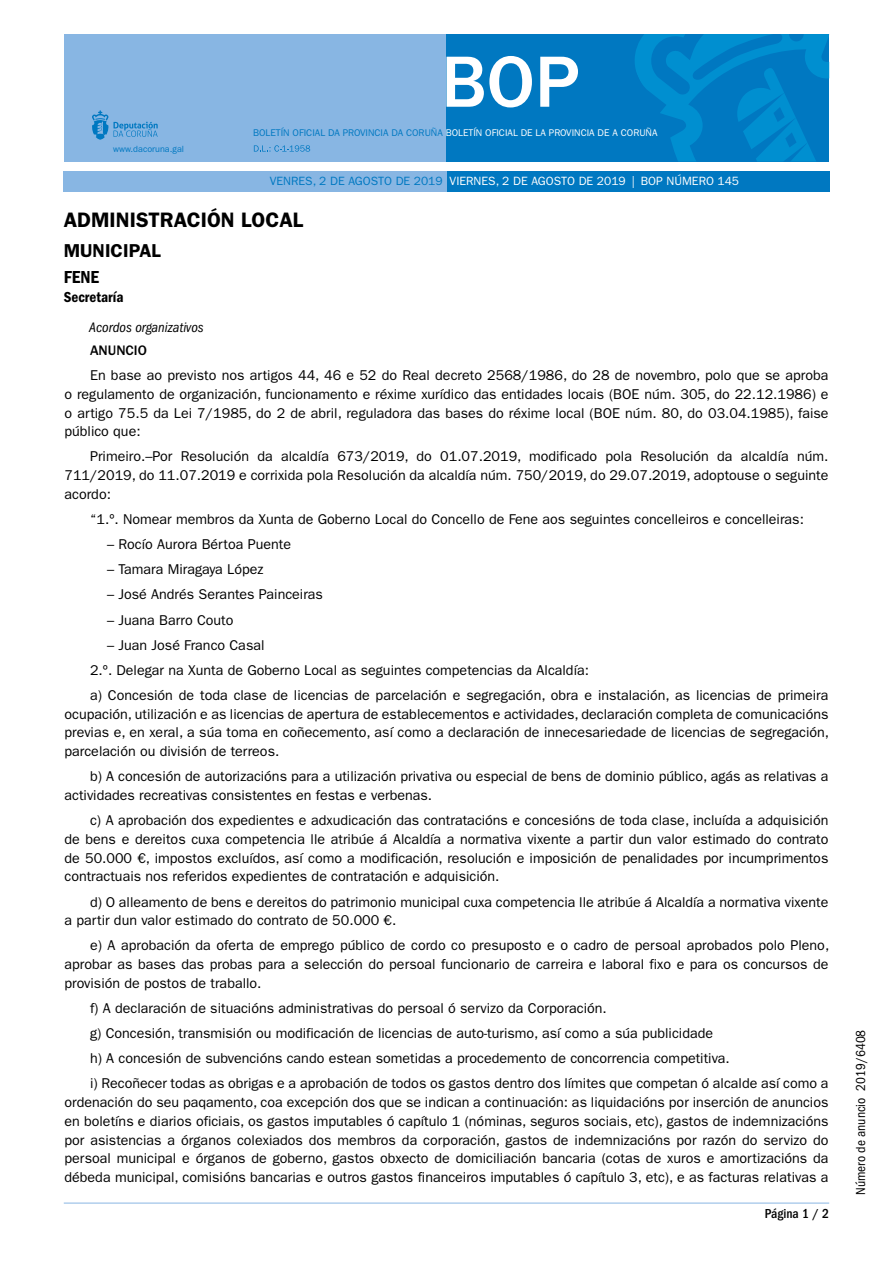
<style>
.page{position:relative;width:893px;height:1263px;background:#fff}
.page>*{position:absolute;margin:0;border:0;box-sizing:border-box;transform-origin:0 0}
.t1{font:500 75px "ITC Franklin Gothic Std";color:#fff}
.t2{font:600 21px "ITC Franklin Gothic Std";color:#000}
.t3{font:600 18.75px "ITC Franklin Gothic Std";color:#000}
.t4{font:18px "ITC Franklin Gothic Std Dm Cd";color:#000}
.t5{font:15px "ITC Franklin Gothic Std Dm Cd";color:#000}
.t6{font:14.25px/18.8px "ITC Franklin Gothic Std";color:#000;text-align:justify}
.t7{font:italic condensed 14.25px "ITC Franklin Gothic Std";color:#000}
.t8{font:500 14.25px "ITC Franklin Gothic Std";color:#000}
.t9{font:condensed 13.5px "ITC Franklin Gothic Std";color:#000}
.t10{font:500 condensed 13.5px "ITC Franklin Gothic Std";color:#000}
.t11{font:12px "ITC Franklin Gothic Std";color:#fff}
.t12{font:9.75px "ITC Franklin Gothic Std";color:#fff}
.t13{font:9px "ITC Franklin Gothic Std";color:#0078c1}
.s1{color:#0078c1}
</style>
<div class="page">
<div style="left:64px;top:34px;width:382px;height:128px;background:#88b6e3"></div>
<div style="left:446px;top:34px;width:383px;height:128px;background:#0078c1"></div>
<svg style="left:254px;top:145px;width:56px;height:7px"></svg>
<svg style="left:92px;top:110px;width:66px;height:30px"></svg>
<svg style="left:635px;top:34px;width:194px;height:128px"></svg>
<div style="left:446px;top:171px;width:383px;height:20px;background:#0078c1"></div>
<div style="left:64px;top:171px;width:383px;height:20px;background:#88b6e3"></div>
<hr style="left:64px;top:1203px;width:765px;height:1px;background:#88b6e3">
<p class="t13" style="left:113px;top:143px;width:72px">www.dacoruna.gal</p>
<h1 class="t1" style="left:441px;top:40px;width:140px">BOP</h1>
<p class="t12" style="left:253px;top:127px;width:406px"><span class="s1">BOLETÍN OFICIAL DA PROVINCIA DA CORUÑA</span> BOLETÍN OFICIAL DE LA PROVINCIA DE A CORUÑA</p>
<p class="t11" style="left:270px;top:174px;width:471px"><span class="s1">VENRES, 2 DE AGOSTO DE 2019</span> VIERNES, 2 DE AGOSTO DE 2019 | BOP NÚMERO 145</p>
<h2 class="t2" style="left:64px;top:207px;width:229px">ADMINISTRACIÓN LOCAL</h2>
<h3 class="t3" style="left:64px;top:239px;width:88px">MUNICIPAL</h3>
<p class="t4" style="left:64px;top:267px;width:37px">Fene</p>
<p class="t5" style="left:64px;top:289px;width:61px">Secretaría</p>
<p class="t7" style="left:89px;top:319px;width:116px">Acordos organizativos</p>
<p class="t8" style="left:90px;top:342px;width:58px">ANUNCIO</p>
<p class="t6" style="left:65px;top:366px;width:765px;text-indent:26px">En base ao previsto nos artigos 44, 46 e 52 do Real decreto 2568/1986, do 28 de novembro, polo que se aproba o regulamento de organización, funcionamento e réxime xurídico das entidades locais (BOE núm. 305, do 22.12.1986) e o artigo 75.5 da Lei 7/1985, do 2 de abril, reguladora das bases do réxime local (BOE núm. 80, do 03.04.1985), faise público que:</p>
<p class="t6" style="left:65px;top:447px;width:765px;text-indent:26px">Primeiro.–Por Resolución da alcaldía 673/2019, do 01.07.2019, modificado pola Resolución da alcaldía núm.<br>711/2019, do 11.07.2019 e corrixida pola Resolución da alcaldía núm. 750/2019, do 29.07.2019, adoptouse o seguinte acordo:</p>
<p class="t6" style="left:90px;top:510px;width:715px">“1.º. Nomear membros da Xunta de Goberno Local do Concello de Fene aos seguintes concelleiros e concelleiras:</p>
<p class="t6" style="left:107px;top:535px;width:185px">– Rocío Aurora Bértoa Puente</p>
<p class="t6" style="left:107px;top:560px;width:158px">– Tamara Miragaya López</p>
<p class="t6" style="left:107px;top:585px;width:217px">– José Andrés Serantes Painceiras</p>
<p class="t6" style="left:107px;top:610px;width:128px">– Juana Barro Couto</p>
<p class="t6" style="left:90px;top:632px;width:740px;line-height:25px;text-align:left;text-indent:17px">– Juan José Franco Casal<br>2.º. Delegar na Xunta de Goberno Local as seguintes competencias da Alcaldía:<br>a) Concesión de toda clase de licencias de parcelación e segregación, obra e instalación, as licencias de primeira</p>
<p class="t6" style="left:65px;top:704px;width:766px">ocupación, utilización e as licencias de apertura de establecementos e actividades, declaración completa de comunicacións previas e, en xeral, a súa toma en coñecemento, así como a declaración de innecesariedade de licencias de segregación, parcelación ou división de terreos.</p>
<p class="t6" style="left:65px;top:767px;width:765px;text-indent:26px">b) A concesión de autorizacións para a utilización privativa ou especial de bens de dominio público, agás as relativas a actividades recreativas consistentes en festas e verbenas.</p>
<p class="t6" style="left:65px;top:811px;width:765px;text-indent:26px">c) A aprobación dos expedientes e adxudicación das contratacións e concesións de toda clase, incluída a adquisición de bens e dereitos cuxa competencia lle atribúe á Alcaldía a normativa vixente a partir dun valor estimado do contrato de 50.000 €, impostos excluídos, así como a modificación, resolución e imposición de penalidades por incumprimentos contractuais nos referidos expedientes de contratación e adquisición.</p>
<p class="t6" style="left:65px;top:892px;width:765px;text-indent:26px">d) O alleamento de bens e dereitos do patrimonio municipal cuxa competencia lle atribúe á Alcaldía a normativa vixente a partir dun valor estimado do contrato de 50.000 €.</p>
<p class="t6" style="left:65px;top:936px;width:766px;text-indent:26px">e) A aprobación da oferta de emprego público de cordo co presuposto e o cadro de persoal aprobados polo Pleno, aprobar as bases das probas para a selección do persoal funcionario de carreira e laboral fixo e para os concursos de provisión de postos de traballo.</p>
<p class="t6" style="left:90px;top:996px;width:740px;line-height:25px;text-align:left">f) A declaración de situacións administrativas do persoal ó servizo da Corporación.<br>g) Concesión, transmisión ou modificación de licencias de auto-turismo, así como a súa publicidade<br>h) A concesión de subvencións cando estean sometidas a procedemento de concorrencia competitiva.<br>i) Recoñecer todas as obrigas e a aprobación de todos os gastos dentro dos límites que competan ó alcalde así como a</p>
<p class="t6" style="left:65px;top:1093px;width:765px">ordenación do seu paqamento, coa excepción dos que se indican a continuación: as liquidacións por inserción de anuncios en boletíns e diarios oficiais, os gastos imputables ó capítulo 1 (nóminas, seguros sociais, etc), gastos de indemnizacións por asistencias a órganos colexiados dos membros da corporación, gastos de indemnizacións por razón do servizo do persoal municipal e órganos de goberno, gastos obxecto de domiciliación bancaria (cotas de xuros e amortizacións da débeda municipal, comisións bancarias e outros gastos financeiros imputables ó capítulo 3, etc), e as facturas relativas a</p>
<p class="t10" style="left:765px;top:1206px;width:66px">Página 1 / 2</p>
<p class="t9" style="left:853px;top:1195px;width:167px;rotate:-90deg">Número de anuncio 2019/6408</p>
</div>
